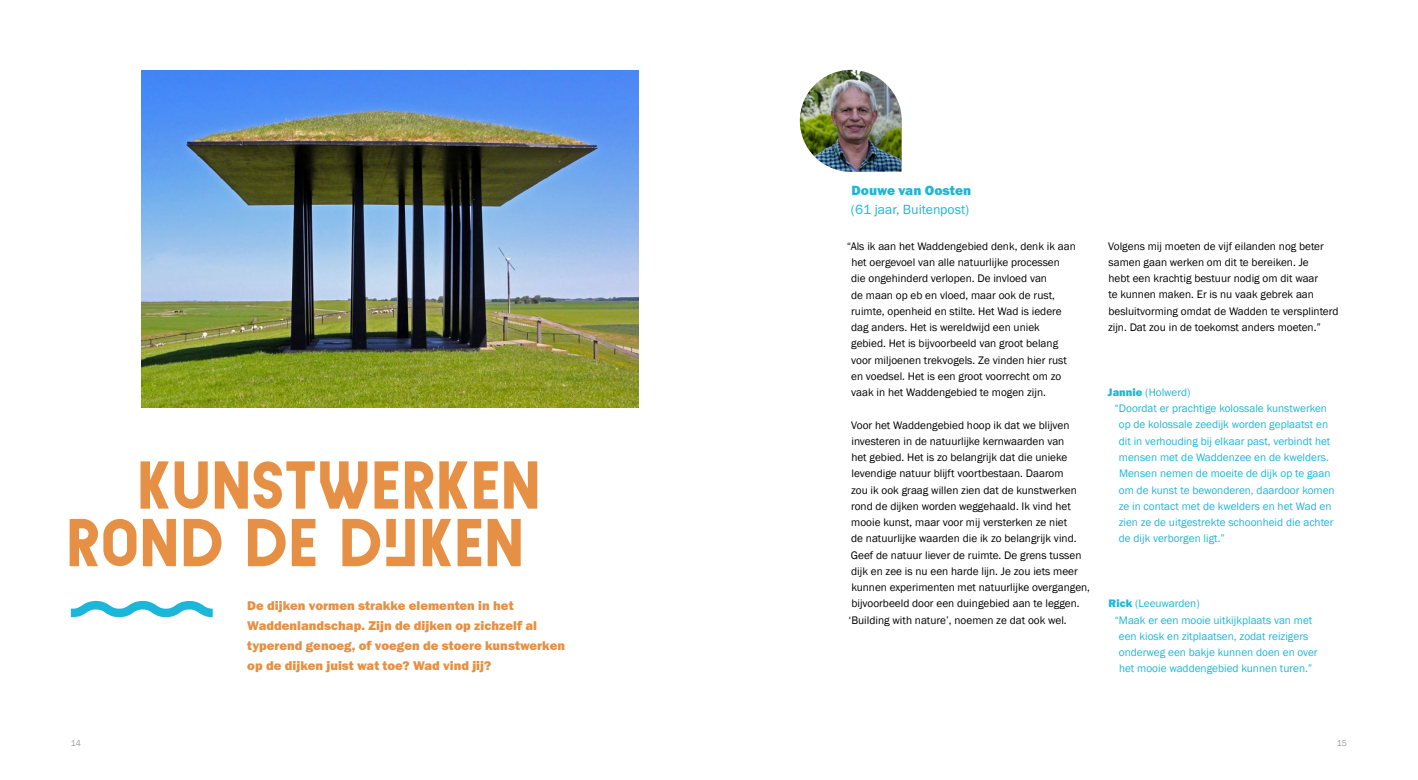
<style>
.page{position:relative;width:1418px;height:780px;background:#fff}
.page>*{position:absolute;margin:0;border:0;box-sizing:border-box;transform-origin:0 0}
.t1{font:67.5px/57.5px "Stormvloed";color:#e69045;text-align:right}
.t2{font:13.75px "Franklin Gothic URW Boo";color:#1cb6d8}
.t3{font:13.75px "Franklin Gothic URW Hea";color:#1cb6d8}
.t4{font:13.12px/20px "Franklin Gothic URW Hea";color:#e69045}
.t5{font:11.25px/16.2px "Franklin Gothic";color:#000}
.t6{font:11.25px/16.2px "Franklin Gothic";color:#1cb6d8}
.t7{font:11.25px "Franklin Gothic URW Boo";color:#1cb6d8}
.t8{font:8.75px "Franklin Gothic";color:#9d9d9c}
.s1{font-family:"Franklin Gothic URW Hea"}
</style>
<div class="page">
<img style="left:142px;top:71px;width:496px;height:336px">
<img style="left:799px;top:70px;width:102px;height:102px">
<svg style="left:71px;top:601px;width:142px;height:16px"></svg>
<h1 class="t1" style="left:66px;top:456px;width:477px">KUNSTWERKEN<br>ROND DE DIJKEN</h1>
<p class="t4" style="left:247px;top:595px;width:319px">De dijken vormen strakke elementen in het Waddenlandschap. Zijn de dijken op zichzelf al typerend genoeg, of voegen de stoere kunstwerken op de dijken juist wat toe? Wad vind jij?</p>
<p class="t3" style="left:851px;top:182px;width:121px">Douwe van Oosten</p>
<p class="t2" style="left:850px;top:201px;width:120px">(61 jaar, Buitenpost)</p>
<p class="t5" style="left:851px;top:238px;width:226px;text-indent:-4px">“Als ik aan het Waddengebied denk, denk ik aan het oergevoel van alle natuurlijke processen die ongehinderd verlopen. De invloed van<br>de maan op eb en vloed, maar ook de rust, ruimte, openheid en stilte. Het Wad is iedere dag anders. Het is wereldwijd een uniek gebied. Het is bijvoorbeeld van groot belang voor miljoenen trekvogels. Ze vinden hier rust en voedsel. Het is een groot voorrecht om zo vaak in het Waddengebied te mogen zijn.</p>
<p class="t5" style="left:848px;top:417px;width:243px">Voor het Waddengebied hoop ik dat we blijven investeren in de natuurlijke kernwaarden van<br>het gebied. Het is zo belangrijk dat die unieke levendige natuur blijft voortbestaan. Daarom<br>zou ik ook graag willen zien dat de kunstwerken rond de dijken worden weggehaald. Ik vind het mooie kunst, maar voor mij versterken ze niet<br>de natuurlijke waarden die ik zo belangrijk vind.<br>Geef de natuur liever de ruimte. De grens tussen dijk en zee is nu een harde lijn. Je zou iets meer kunnen experimenten met natuurlijke overgangen, bijvoorbeeld door een duingebied aan te leggen. ‘Building with nature’, noemen ze dat ook wel.</p>
<p class="t5" style="left:1108px;top:238px;width:232px">Volgens mij moeten de vijf eilanden nog beter samen gaan werken om dit te bereiken. Je<br>hebt een krachtig bestuur nodig om dit waar<br>te kunnen maken. Er is nu vaak gebrek aan besluitvorming omdat de Wadden te versplinterd zijn. Dat zou in de toekomst anders moeten.”</p>
<p class="t7" style="left:1107px;top:385px;width:84px"><span class="s1">Jannie</span> (Holwerd)</p>
<p class="t6" style="left:1118px;top:400px;width:217px;text-indent:-4px">“Doordat er prachtige kolossale kunstwerken op de kolossale zeedijk worden geplaatst en dit in verhouding bij elkaar past, verbindt het mensen met de Waddenzee en de kwelders.<br>Mensen nemen de moeite de dijk op te gaan om de kunst te bewonderen, daardoor komen ze in contact met de kwelders en het Wad en zien ze de uitgestrekte schoonheid die achter de dijk verborgen ligt.”</p>
<p class="t7" style="left:1108px;top:596px;width:93px"><span class="s1">Rick</span> (Leeuwarden)</p>
<p class="t6" style="left:1114px;top:612px;width:205px;text-align:center">“Maak er een mooie uitkijkplaats van met een kiosk en zitplaatsen, zodat reizigers onderweg een bakje kunnen doen en over het mooie waddengebied kunnen turen.”</p>
<p class="t8" style="left:71px;top:737px;width:11px">14</p>
<p class="t8" style="left:1336px;top:737px;width:12px">15</p>
</div>
